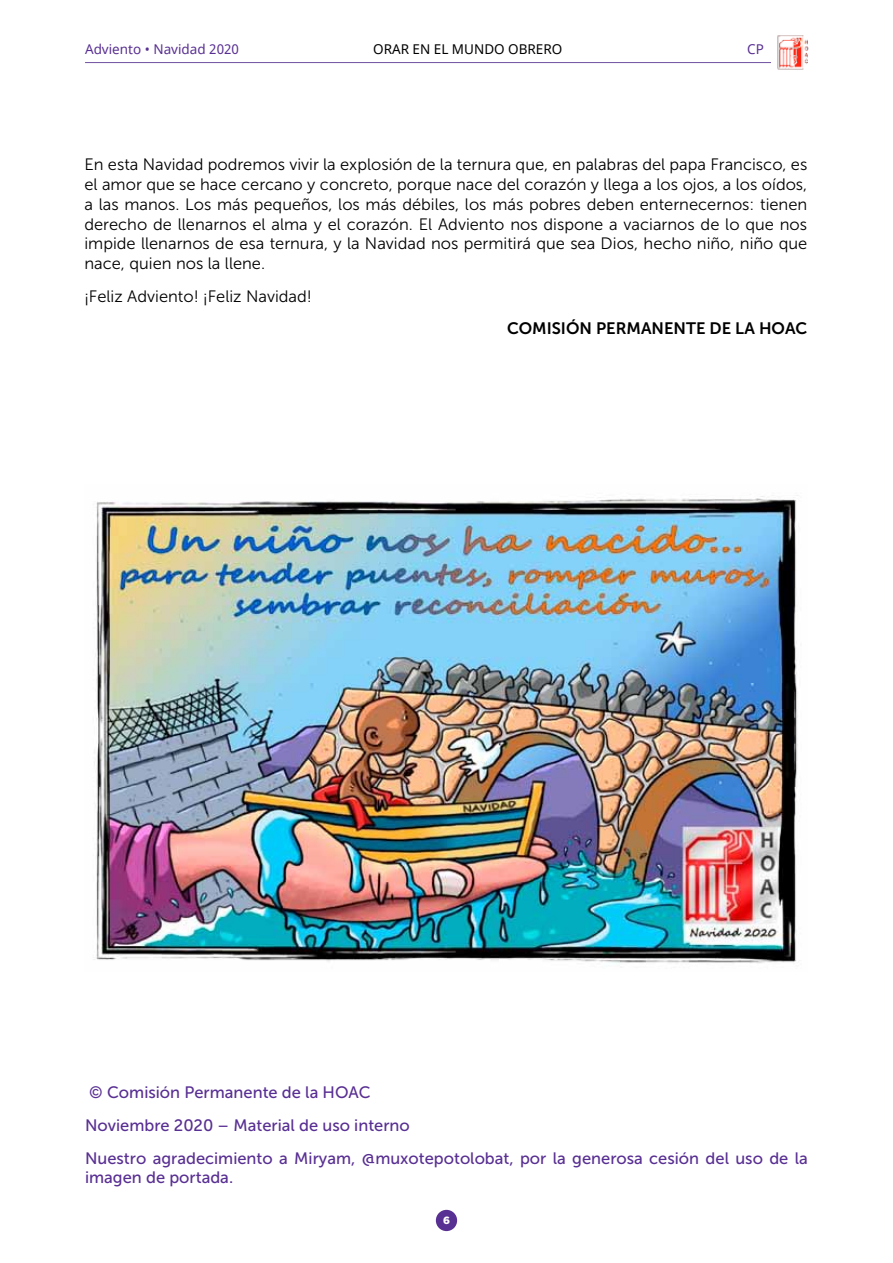
<style>
.page{position:relative;width:893px;height:1263px;background:#fff}
.page>*{position:absolute;margin:0;border:0;box-sizing:border-box;transform-origin:0 0}
.t1{font:16.5px/19.8px "Museo Sans 300";color:#000;text-align:justify}
.t2{font:16.5px/32.5px "Museo Sans 500";color:#582f92}
.t3{font:16.5px "Museo Sans 700";color:#000}
.t4{font:13.5px "Noto Sans";color:#582f92}
.t5{font:13.5px "Noto Sans";color:#000}
.t6{font:900 10.5px "Gotham HTF";color:#fff}
</style>
<div class="page">
<div style="left:436px;top:1210px;width:21px;height:21px;background:#582f92;border-radius:50%"></div>
<hr style="left:85px;top:62px;width:723px;height:1px;background:#7152a2">
<div style="left:771px;top:33px;width:42px;height:39px;background:#fff"></div>
<img style="left:777px;top:35px;width:31px;height:35px">
<img style="left:93px;top:495px;width:705px;height:468px">
<p class="t4" style="left:85px;top:40px;width:155px">Adviento • Navidad 2020</p>
<p class="t5" style="left:373px;top:40px;width:191px">ORAR EN EL MUNDO OBRERO</p>
<p class="t4" style="left:747px;top:40px;width:18px">CP</p>
<p class="t1" style="left:84px;top:155px;width:724px">En esta Navidad podremos vivir la explosión de la ternura que, en palabras del papa Francisco, es el amor que se hace cercano y concreto, porque nace del corazón y llega a los ojos, a los oídos, a las manos. Los más pequeños, los más débiles, los más pobres deben enternecernos: tienen derecho de llenarnos el alma y el corazón. El Adviento nos dispone a vaciarnos de lo que nos impide llenarnos de esa ternura, y la Navidad nos permitirá que sea Dios, hecho niño, niño que nace, quien nos la llene.</p>
<p class="t1" style="left:84px;top:286px;width:229px">¡Feliz Adviento! ¡Feliz Navidad!</p>
<p class="t3" style="left:507px;top:319px;width:302px">COMISIÓN PERMANENTE DE LA HOAC</p>
<p class="t2" style="left:85px;top:1076px;width:724px">© Comisión Permanente de la HOAC<br>Noviembre 2020 – Material de uso interno<br>Nuestro agradecimiento a Miryam, @muxotepotolobat, por la generosa cesión del uso de la</p>
<p class="t2" style="left:85px;top:1161px;width:150px">imagen de portada.</p>
<p class="t6" style="left:443px;top:1214px;width:8px">6</p>
</div>
